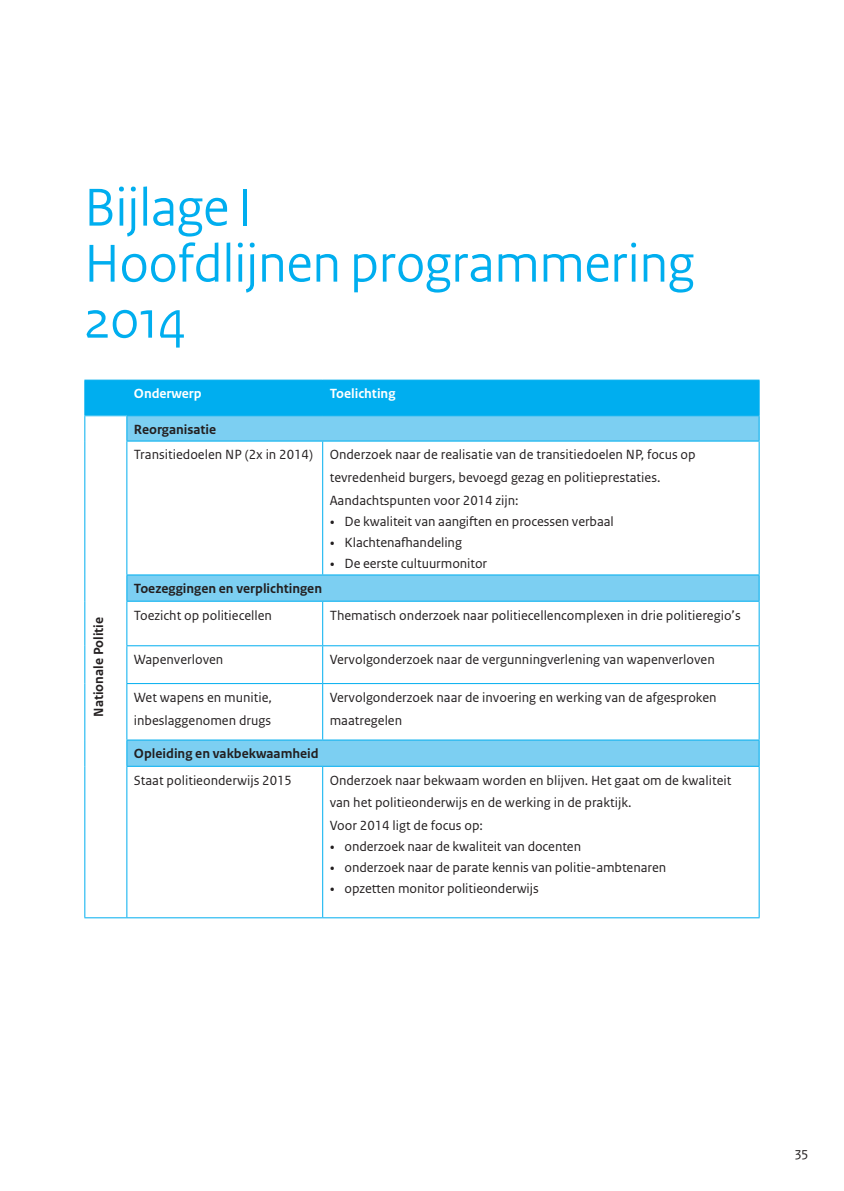
<style>
.page{position:relative;width:844px;height:1191px;background:#fff}
.page>*{position:absolute;margin:0;border:0;box-sizing:border-box;transform-origin:0 0}
.t1{font:56px/56px "Rijksoverheid Sans Heading";color:#00aeef}
.t2{font:14px/22.8px "Rijksoverheid Sans Text";color:#231f20}
.t3{font:700 14px "Rijksoverheid Sans Text";color:#231f20}
.t4{font:700 14px "Rijksoverheid Sans Text";color:#fff}
.s1{font-family:"Rijksoverheid Serif"}
</style>
<div class="page">
<svg style="left:127px;top:441px;width:631px;height:325px"></svg>
<hr style="left:84px;top:441px;width:1px;height:134px;background:#00aeef">
<hr style="left:758px;top:441px;width:1px;height:133px;background:#00aeef">
<svg style="left:84px;top:575px;width:1px;height:26px"></svg>
<hr style="left:84px;top:601px;width:1px;height:45px;background:#00aeef">
<hr style="left:758px;top:601px;width:1px;height:44px;background:#00aeef">
<hr style="left:84px;top:646px;width:1px;height:37px;background:#00aeef">
<hr style="left:126px;top:645px;width:196px;height:1px;background:#00aeef">
<hr style="left:322px;top:645px;width:437px;height:1px;background:#00aeef">
<hr style="left:758px;top:646px;width:1px;height:37px;background:#00aeef">
<hr style="left:84px;top:683px;width:1px;height:57px;background:#00aeef">
<hr style="left:126px;top:683px;width:196px;height:1px;background:#00aeef">
<hr style="left:322px;top:683px;width:437px;height:1px;background:#00aeef">
<hr style="left:758px;top:684px;width:1px;height:55px;background:#00aeef">
<svg style="left:84px;top:740px;width:1px;height:26px"></svg>
<hr style="left:84px;top:766px;width:1px;height:151px;background:#00aeef">
<hr style="left:758px;top:766px;width:1px;height:151px;background:#00aeef">
<hr style="left:84px;top:917px;width:43px;height:1px;background:#00aeef">
<hr style="left:322px;top:917px;width:437px;height:1px;background:#00aeef">
<hr style="left:126px;top:441px;width:1px;height:133px;background:#00aeef">
<hr style="left:322px;top:441px;width:1px;height:133px;background:#00aeef">
<hr style="left:126px;top:601px;width:1px;height:44px;background:#00aeef">
<hr style="left:322px;top:601px;width:1px;height:44px;background:#00aeef">
<hr style="left:126px;top:646px;width:1px;height:37px;background:#00aeef">
<hr style="left:322px;top:646px;width:1px;height:37px;background:#00aeef">
<hr style="left:126px;top:684px;width:1px;height:55px;background:#00aeef">
<hr style="left:322px;top:684px;width:1px;height:55px;background:#00aeef">
<hr style="left:126px;top:766px;width:1px;height:151px;background:#00aeef">
<hr style="left:322px;top:766px;width:1px;height:151px;background:#00aeef">
<hr style="left:127px;top:917px;width:195px;height:1px;background:#00aeef">
<svg style="left:84px;top:381px;width:675px;height:60px;background:#36bcf0"></svg>
<hr style="left:126px;top:440px;width:196px;height:1px;background:#00aeef">
<hr style="left:322px;top:440px;width:437px;height:1px;background:#00aeef">
<hr style="left:84px;top:380px;width:43px;height:1px;background:#00aeef">
<hr style="left:84px;top:380px;width:1px;height:35px;background:#00aeef">
<hr style="left:127px;top:380px;width:195px;height:1px;background:#00aeef">
<hr style="left:322px;top:380px;width:437px;height:1px;background:#00aeef">
<hr style="left:758px;top:380px;width:1px;height:35px;background:#00aeef">
<hr style="left:84px;top:415px;width:43px;height:1px;background:#00aeef">
<hr style="left:127px;top:415px;width:195px;height:1px;background:#00aeef">
<hr style="left:322px;top:415px;width:437px;height:1px;background:#00aeef">
<hr style="left:126px;top:574px;width:196px;height:1px;background:#00aeef">
<svg style="left:126px;top:575px;width:1px;height:26px"></svg>
<hr style="left:322px;top:574px;width:437px;height:1px;background:#00aeef">
<svg style="left:758px;top:575px;width:1px;height:26px"></svg>
<hr style="left:126px;top:601px;width:196px;height:1px;background:#00aeef">
<hr style="left:322px;top:601px;width:437px;height:1px;background:#00aeef">
<hr style="left:126px;top:739px;width:196px;height:1px;background:#00aeef">
<svg style="left:126px;top:740px;width:1px;height:26px"></svg>
<hr style="left:322px;top:739px;width:437px;height:1px;background:#00aeef">
<svg style="left:758px;top:740px;width:1px;height:26px"></svg>
<hr style="left:126px;top:766px;width:196px;height:1px;background:#00aeef">
<hr style="left:322px;top:766px;width:437px;height:1px;background:#00aeef">
<h1 class="t1" style="left:84px;top:180px;width:611px">Bijlage I<br>Hoofdlijnen programmering<br>2014</h1>
<p class="t3" style="left:91px;top:716px;width:101px;rotate:-90deg">Nationale Politie</p>
<p class="t4" style="left:134px;top:386px;width:69px">Onderwerp</p>
<p class="t4" style="left:329px;top:386px;width:67px">Toelichting</p>
<p class="t3" style="left:134px;top:421px;width:84px">Reorganisatie</p>
<p class="t2" style="left:329px;top:444px;width:367px;text-indent:-196px">Transitiedoelen NP (2x in 2014) Onderzoek naar de realisatie van de transitiedoelen NP, focus op tevredenheid burgers, bevoegd gezag en politieprestaties.<br>Aandachtspunten voor 2014 zijn:</p>
<p class="t2" style="left:329px;top:510px;width:285px"><span class="s1">•</span> De kwaliteit van aangiften en processen verbaal</p>
<p class="t2" style="left:329px;top:531px;width:134px"><span class="s1">•</span> Klachtenafhandeling</p>
<p class="t2" style="left:329px;top:552px;width:159px"><span class="s1">•</span> De eerste cultuurmonitor</p>
<p class="t3" style="left:134px;top:581px;width:190px">Toezeggingen en verplichtingen</p>
<p class="t2" style="left:134px;top:604px;width:140px">Toezicht op politiecellen</p>
<p class="t2" style="left:329px;top:604px;width:412px">Thematisch onderzoek naar politiecellencomplexen in drie politieregio’s</p>
<p class="t2" style="left:134px;top:648px;width:91px">Wapenverloven</p>
<p class="t2" style="left:329px;top:648px;width:386px">Vervolgonderzoek naar de vergunningverlening van wapenverloven</p>
<p class="t2" style="left:134px;top:686px;width:140px">Wet wapens en munitie, inbeslaggenomen drugs</p>
<p class="t2" style="left:329px;top:686px;width:388px">Vervolgonderzoek naar de invoering en werking van de afgesproken maatregelen</p>
<p class="t3" style="left:134px;top:746px;width:186px">Opleiding en vakbekwaamheid</p>
<p class="t2" style="left:134px;top:769px;width:160px">Staat politieonderwijs 2015</p>
<p class="t2" style="left:329px;top:769px;width:403px">Onderzoek naar bekwaam worden en blijven. Het gaat om de kwaliteit van het politieonderwijs en de werking in de praktijk.<br>Voor 2014 ligt de focus op:</p>
<p class="t2" style="left:329px;top:835px;width:253px"><span class="s1">•</span> onderzoek naar de kwaliteit van docenten</p>
<p class="t2" style="left:329px;top:856px;width:338px"><span class="s1">•</span> onderzoek naar de parate kennis van politie-ambtenaren</p>
<p class="t2" style="left:329px;top:877px;width:210px"><span class="s1">•</span> opzetten monitor politieonderwijs</p>
<p class="t2" style="left:795px;top:1141px;width:14px">35</p>
</div>
